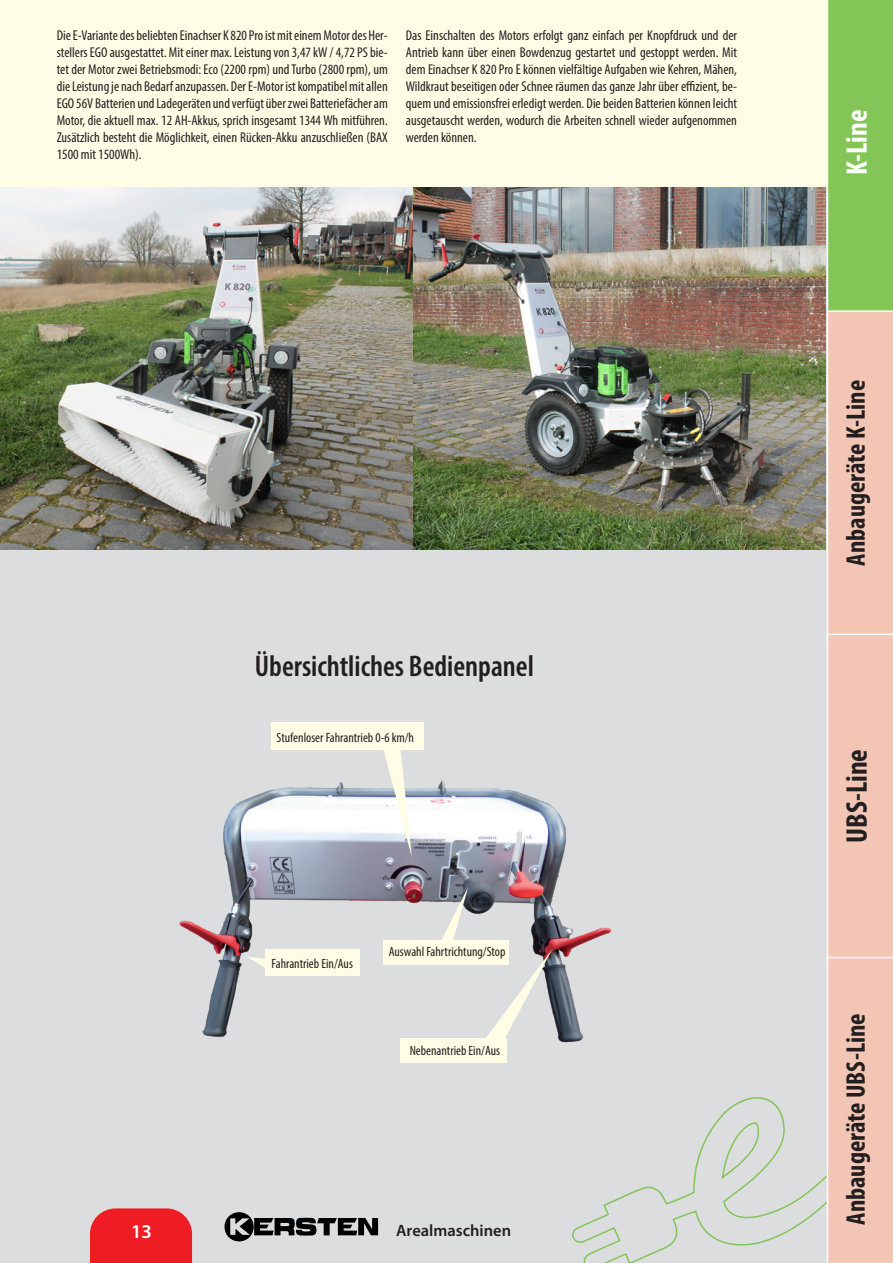
<style>
.page{position:relative;width:893px;height:1263px;background:#dcdddf}
.page>*{position:absolute;margin:0;border:0;box-sizing:border-box;transform-origin:0 0}
.t1{font:600 condensed 30px "Myriad Pro";color:#231f20}
.t2{font:700 condensed 30px "Myriad Pro";color:#231f20}
.t3{font:700 condensed 30px "Myriad Pro";color:#fff}
.t4{font:700 condensed 27px "Myriad Pro";color:#231f20}
.t5{font:600 19.5px "Myriad Pro";color:#fff}
.t6{font:600 16.5px "Myriad Pro";color:#231f20}
.t7{font:condensed 14.25px/17.1px "Myriad Pro";color:#231f20;text-align:justify}
.t8{font:condensed 13.5px "Myriad Pro";color:#231f20}
</style>
<div class="page">
<svg style="left:224px;top:1212px;width:155px;height:30px"></svg>
<div style="left:90px;top:1208px;width:102px;height:55px;background:#ee1d23"></div>
<div style="left:0;top:0;width:833px;height:188px;background:#fffde5"></div>
<img style="left:0;top:188px;width:826px;height:361px">
<img style="left:179px;top:780px;width:433px;height:262px">
<svg style="left:246px;top:956px;width:19px;height:19px"></svg>
<div style="left:265px;top:950px;width:94px;height:26px;background:#fffde5"></div>
<svg style="left:482px;top:949px;width:70px;height:93px"></svg>
<div style="left:400px;top:1038px;width:107px;height:25px;background:#fffde5"></div>
<svg style="left:438px;top:887px;width:30px;height:53px"></svg>
<div style="left:383px;top:940px;width:126px;height:25px;background:#fffde5"></div>
<svg style="left:382px;top:750px;width:30px;height:107px"></svg>
<div style="left:272px;top:723px;width:152px;height:27px;background:#fffde5"></div>
<hr style="left:0;top:342px;width:3px;height:670px;background:#231f20;opacity:.25">
<img style="left:0;top:310px;width:1px;height:708px">
<svg style="left:572px;top:1097px;width:255px;height:166px"></svg>
<div style="left:827px;top:0;width:66px;height:311px;background:#83c557"></div>
<svg style="left:828px;top:312px;width:65px;height:951px;background:#f2c6b5"></svg>
<hr style="left:827px;top:0;width:1px;height:310px;background:#fff">
<hr style="left:827px;top:312px;width:1px;height:322px;background:#fff">
<hr style="left:827px;top:635px;width:1px;height:322px;background:#fff">
<hr style="left:827px;top:958px;width:1px;height:305px;background:#fff">
<hr style="left:827px;top:310px;width:66px;height:2px;background:#fff">
<hr style="left:827px;top:634px;width:66px;height:1px;background:#fff">
<hr style="left:827px;top:957px;width:66px;height:1px;background:#fff">
<p class="t7" style="left:57px;top:26px;width:333px">Die E-Variante des beliebten Einachser K 820 Pro ist mit einem Motor des Her&shy;stellers EGO ausgestattet. Mit einer max. Leistung von 3,47 kW / 4,72 PS bie&shy;tet der Motor zwei Betriebsmodi: Eco (2200 rpm) und Turbo (2800 rpm), um die Leistung je nach Bedarf anzupassen. Der E-Motor ist kompatibel mit allen EGO 56V Batterien und Ladegeräten und verfügt über zwei Batteriefächer am Motor, die aktuell max. 12 AH-Akkus, sprich insgesamt 1344 Wh mitführen.<br>Zusätzlich besteht die Möglichkeit, einen Rücken-Akku anzuschließen (BAX 1500 mit 1500Wh).</p>
<p class="t7" style="left:406px;top:26px;width:333px">Das Einschalten des Motors erfolgt ganz einfach per Knopfdruck und der Antrieb kann über einen Bowdenzug gestartet und gestoppt werden. Mit dem Einachser K 820 Pro E können vielfältige Aufgaben wie Kehren, Mähen, Wildkraut beseitigen oder Schnee räumen das ganze Jahr über effizient, be&shy;quem und emissionsfrei erledigt werden. Die beiden Batterien können leicht ausgetauscht werden, wodurch die Arbeiten schnell wieder aufgenommen werden können.</p>
<p class="t1" style="left:255px;top:648px;width:281px">Übersichtliches Bedienpanel</p>
<p class="t8" style="left:277px;top:729px;width:139px">Stufenloser Fahrantrieb 0-6 km/h</p>
<p class="t8" style="left:272px;top:956px;width:83px">Fahrantrieb Ein/Aus</p>
<p class="t8" style="left:389px;top:944px;width:118px">Auswahl Fahrtrichtung/Stop</p>
<p class="t8" style="left:410px;top:1042px;width:92px">Nebenantrieb Ein/Aus</p>
<h3 class="t5" style="left:131px;top:1219px;width:22px">13</h3>
<p class="t6" style="left:396px;top:1219px;width:116px">Arealmaschinen</p>
<p class="t3" style="left:838px;top:175px;width:67px;rotate:-90deg">K-Line</p>
<p class="t4" style="left:839px;top:566px;width:187px;rotate:-90deg">Anbaugeräte K-Line</p>
<p class="t2" style="left:838px;top:843px;width:95px;rotate:-90deg">UBS-Line</p>
<p class="t4" style="left:839px;top:1225px;width:213px;rotate:-90deg">Anbaugeräte UBS-Line</p>
</div>
